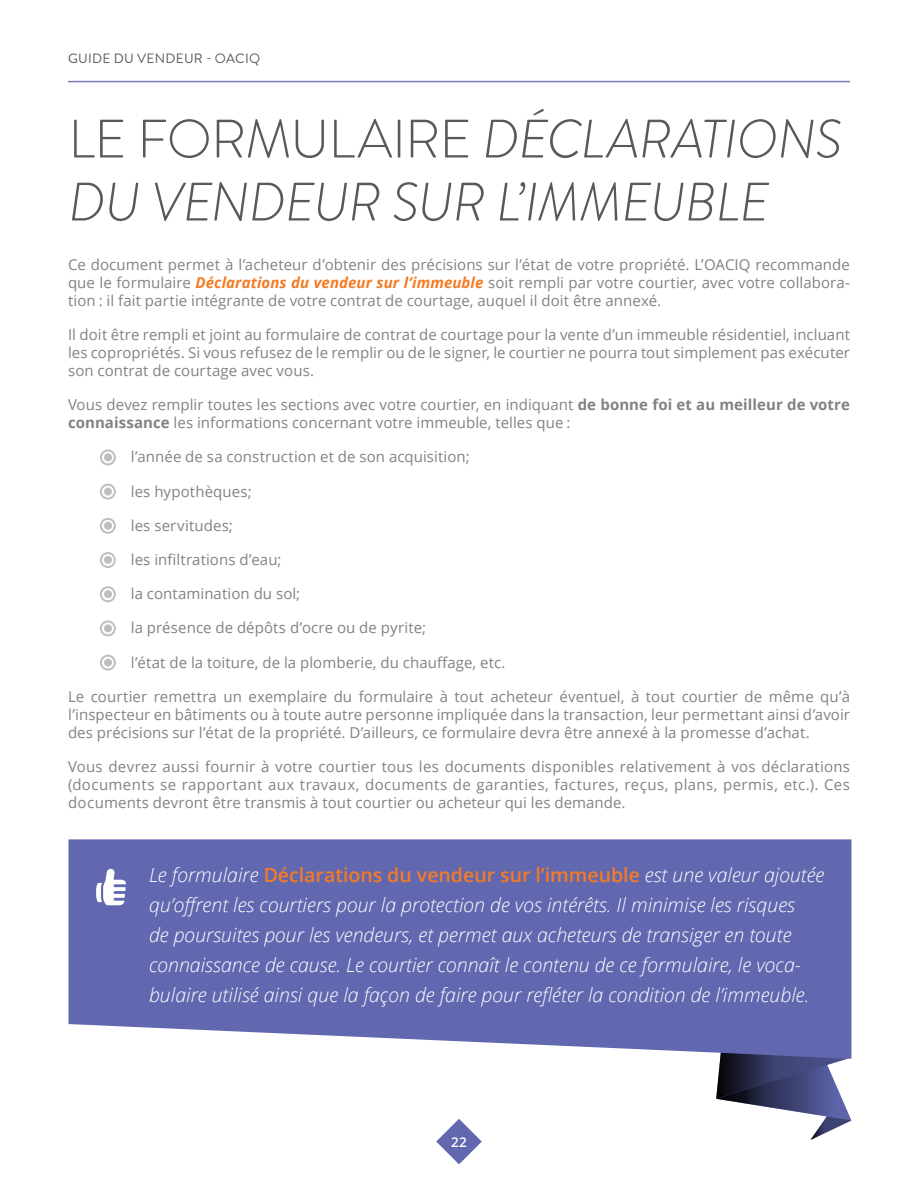
<style>
.page{position:relative;width:918px;height:1188px;background:#fff}
.page>*{position:absolute;margin:0;border:0;box-sizing:border-box;transform-origin:0 0}
.t1{font:italic 300 54px/63px "Brandon Grotesque";letter-spacing:-.01em;color:#58595b}
.t2{font:italic 300 19.5px/30px "Open Sans";color:#fff}
.t3{font:15px/18px "Open Sans";letter-spacing:.005em;color:#808285;text-align:justify}
.t4{font:13.5px "Brandon Grotesque";letter-spacing:.02em;color:#58595b}
.t5{font:600 13.5px "Open Sans";color:#fff}
.s1{font-style:normal}
.s2{font-weight:700;font-style:italic;color:#f47b25}
.s3{font-weight:700}
.s4{font-weight:600;font-style:normal;color:#f47b25}
</style>
<div class="page">
<svg style="left:436px;top:1140px;width:46px;height:24px"></svg>
<hr style="left:68px;top:81px;width:782px;height:1px;background:#7b7dbc">
<svg style="left:100px;top:449px;width:16px;height:16px"></svg>
<div style="left:104px;top:453px;width:8px;height:8px;background:#bcbec0;border-radius:50%"></div>
<svg style="left:100px;top:484px;width:16px;height:16px"></svg>
<div style="left:104px;top:488px;width:8px;height:8px;background:#bcbec0;border-radius:50%"></div>
<svg style="left:100px;top:518px;width:16px;height:16px"></svg>
<div style="left:104px;top:522px;width:8px;height:8px;background:#bcbec0;border-radius:50%"></div>
<svg style="left:100px;top:552px;width:16px;height:16px"></svg>
<div style="left:104px;top:556px;width:8px;height:8px;background:#bcbec0;border-radius:50%"></div>
<svg style="left:100px;top:586px;width:16px;height:16px"></svg>
<div style="left:104px;top:590px;width:8px;height:8px;background:#bcbec0;border-radius:50%"></div>
<svg style="left:100px;top:620px;width:16px;height:16px"></svg>
<div style="left:104px;top:624px;width:8px;height:8px;background:#bcbec0;border-radius:50%"></div>
<svg style="left:100px;top:655px;width:16px;height:16px"></svg>
<div style="left:104px;top:659px;width:8px;height:8px;background:#bcbec0;border-radius:50%"></div>
<svg style="left:68px;top:839px;width:783px;height:301px;fill:#6168b0"></svg>
<svg style="left:716px;top:1053px;width:132px;height:12px;background:#4a4e79"></svg>
<svg style="left:716px;top:1065px;width:135px;height:55px"></svg>
<svg style="left:810px;top:1117px;width:41px;height:23px"></svg>
<svg style="left:96px;top:869px;width:30px;height:36px"></svg>
<p class="t4" style="left:68px;top:50px;width:194px">GUIDE DU VENDEUR - OACIQ</p>
<h1 class="t1" style="left:68px;top:108px;width:776px"><span class="s1">LE FORMULAIRE</span> DÉCLARATIONS<br>DU VENDEUR SUR L’IMMEUBLE</h1>
<p class="t3" style="left:68px;top:255px;width:783px">Ce document permet à l’acheteur d’obtenir des précisions sur l’état de votre propriété. L’OACIQ recommande que le formulaire <span class="s2">Déclarations du vendeur sur l’immeuble</span> soit rempli par votre courtier, avec votre collabora&shy;tion : il fait partie intégrante de votre contrat de courtage, auquel il doit être annexé.</p>
<p class="t3" style="left:68px;top:325px;width:783px">Il doit être rempli et joint au formulaire de contrat de courtage pour la vente d’un immeuble résidentiel, incluant les copropriétés. Si vous refusez de le remplir ou de le signer, le courtier ne pourra tout simplement pas exécuter son contrat de courtage avec vous.</p>
<p class="t3" style="left:68px;top:395px;width:783px">Vous devez remplir toutes les sections avec votre courtier, en indiquant <span class="s3">de bonne foi et au meilleur de votre connaissance</span> les informations concernant votre immeuble, telles que :</p>
<p class="t3" style="left:131px;top:448px;width:340px">l’année de sa construction et de son acquisition;</p>
<p class="t3" style="left:131px;top:482px;width:122px">les hypothèques;</p>
<p class="t3" style="left:131px;top:516px;width:104px">les servitudes;</p>
<p class="t3" style="left:131px;top:550px;width:152px">les infiltrations d’eau;</p>
<p class="t3" style="left:131px;top:584px;width:171px">la contamination du sol;</p>
<p class="t3" style="left:131px;top:619px;width:297px">la présence de dépôts d’ocre ou de pyrite;</p>
<p class="t3" style="left:131px;top:653px;width:376px">l’état de la toiture, de la plomberie, du chauffage, etc.</p>
<p class="t3" style="left:68px;top:687px;width:783px">Le courtier remettra un exemplaire du formulaire à tout acheteur éventuel, à tout courtier de même qu’à l’inspecteur en bâtiments ou à toute autre personne impliquée dans la transaction, leur permettant ainsi d’avoir des précisions sur l’état de la propriété. D’ailleurs, ce formulaire devra être annexé à la promesse d’achat.</p>
<p class="t3" style="left:68px;top:757px;width:783px">Vous devrez aussi fournir à votre courtier tous les documents disponibles relativement à vos déclarations (documents se rapportant aux travaux, documents de garanties, factures, reçus, plans, permis, etc.). Ces documents devront être transmis à tout courtier ou acheteur qui les demande.</p>
<p class="t2" style="left:149px;top:859px;width:677px">Le formulaire <span class="s4">Déclarations du vendeur sur l’immeuble</span> est une valeur ajoutée qu’offrent les courtiers pour la protection de vos intérêts. Il minimise les risques<br>de poursuites pour les vendeurs, et permet aux acheteurs de transiger en toute connaissance de cause. Le courtier connaît le contenu de ce formulaire, le voca&shy;bulaire utilisé ainsi que la façon de faire pour refléter la condition de l’immeuble.</p>
<p class="t5" style="left:451px;top:1133px;width:17px">22</p>
</div>
